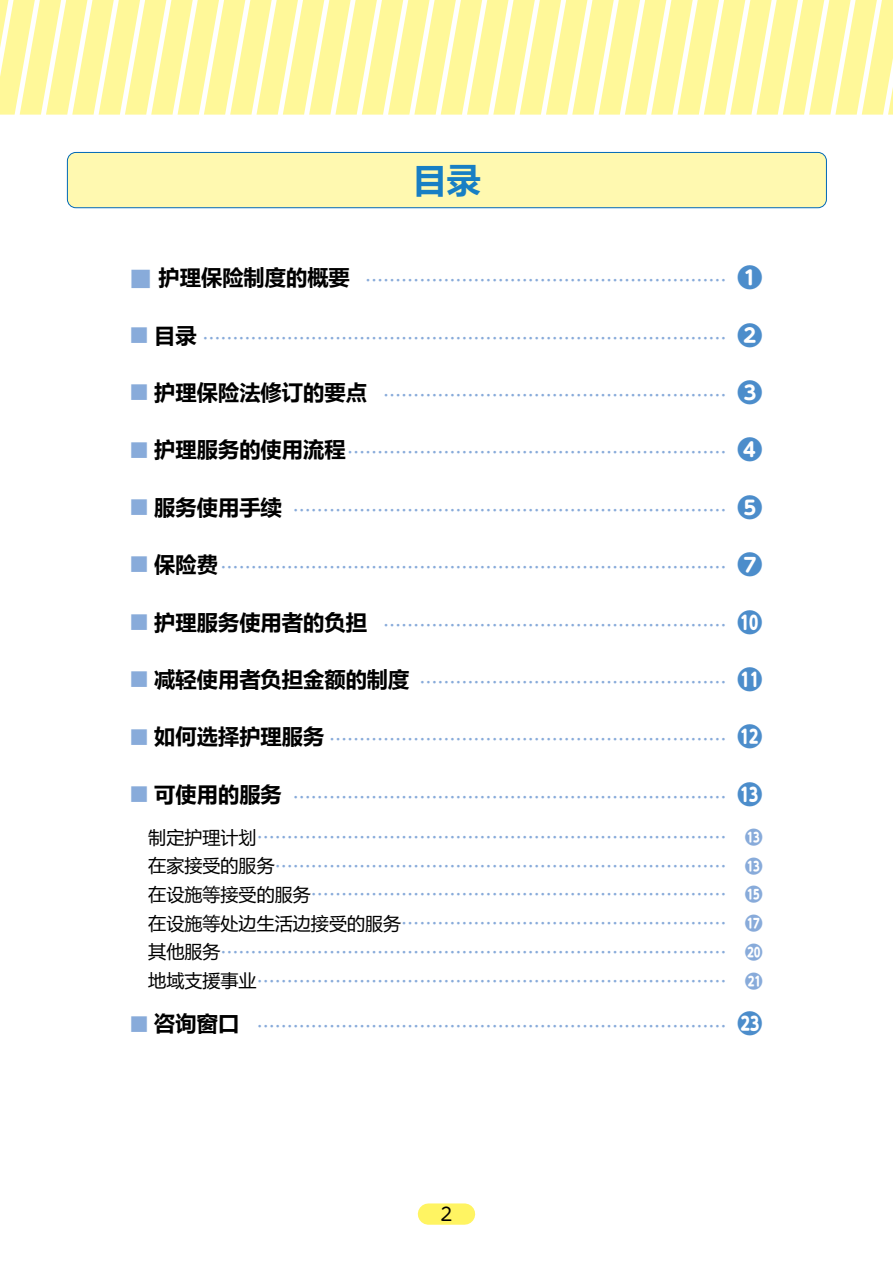
<style>
.page{position:relative;width:893px;height:1263px;background:#fff}
.page>*{position:absolute;margin:0;border:0;box-sizing:border-box;transform-origin:0 0}
.t1{font:700 34.05px "Microsoft Ya Hei";color:#187fc4}
.t2{font:18px/28.7px "UD Shin M Go Pr 6";color:#88abda;text-align:justify}
.t3{font:18px "UD Shin M Go Pr 6";color:#000}
.s1{font-weight:500;font-size:21.3px}
.s2{font-family:"Microsoft Ya Hei";font-weight:700;font-size:21.3px;color:#000}
.s3{font-weight:700;font-size:25.5px;color:#4c8dcb}
.s4{font-family:"Microsoft Ya Hei";color:#000}
.s5{font-weight:700}
</style>
<div class="page">
<div style="left:428px;top:1203px;width:37px;height:22px;background:#fff462"></div>
<svg style="left:0;top:0;width:893px;height:115px;fill:#fff899"></svg>
<div style="left:67px;top:152px;width:759px;height:56px;background:#fff9b0;border-radius:9px"></div>
<div style="left:67px;top:152px;width:760px;height:56px;border:1px solid #0068b7;border-radius:9px"></div>
<h1 class="t1" style="left:413px;top:156px;width:70px">目录</h1>
<p class="t2" style="left:130px;top:265px;width:634px"><span class="s1">■</span> <span class="s2">护理保险制度的概要</span> …………………………………………………… <span class="s3">❶</span></p>
<p class="t2" style="left:130px;top:322px;width:634px">■ <span class="s2">目录</span> …………………………………………………………………………… <span class="s3">❷</span></p>
<p class="t2" style="left:130px;top:380px;width:634px">■ <span class="s2">护理保险法修订的要点</span> ………………………………………………… <span class="s3">❸</span></p>
<p class="t2" style="left:130px;top:437px;width:634px">■ <span class="s2">护理服务的使用流程</span>……………………………………………………… <span class="s3">❹</span></p>
<p class="t2" style="left:130px;top:495px;width:634px">■ <span class="s2">服务使用手续</span> ……………………………………………………………… <span class="s3">❺</span></p>
<p class="t2" style="left:130px;top:552px;width:634px">■ <span class="s2">保险费</span>………………………………………………………………………… <span class="s3">❼</span></p>
<p class="t2" style="left:130px;top:609px;width:634px">■ <span class="s2">护理服务使用者的负担</span> ………………………………………………… <span class="s3">❿</span></p>
<p class="t2" style="left:130px;top:667px;width:634px">■ <span class="s2">减轻使用者负担金额的制度</span> …………………………………………… <span class="s3">⓫</span></p>
<p class="t2" style="left:130px;top:724px;width:634px">■ <span class="s2">如何选择护理服务</span> ………………………………………………………… <span class="s3">⓬</span></p>
<p class="t2" style="left:130px;top:782px;width:634px">■ <span class="s2">可使用的服务</span> ……………………………………………………………… <span class="s3">⓭</span></p>
<p class="t2" style="left:148px;top:822px;width:616px"><span class="s4">制定护理计划</span>…………………………………………………………………… <span class="s5">⓭</span><span class="s4">在家接受的服务</span>………………………………………………………………… <span class="s5">⓭</span><span class="s4">在设施等接受的服务</span>…………………………………………………………… <span class="s5">⓯</span><span class="s4">在设施等处边生活边接受的服务</span>……………………………………………… <span class="s5">⓱</span><span class="s4">其他服务</span>………………………………………………………………………… <span class="s5">⓴</span><span class="s4">地域支援事业</span>……………………………………………………………………</p>
<p class="t2" style="left:130px;top:1011px;width:598px">■ <span class="s2">咨询窗口</span> ……………………………………………………………………</p>
<p class="t3" style="left:440px;top:1199px;width:13px">2</p>
</div>
